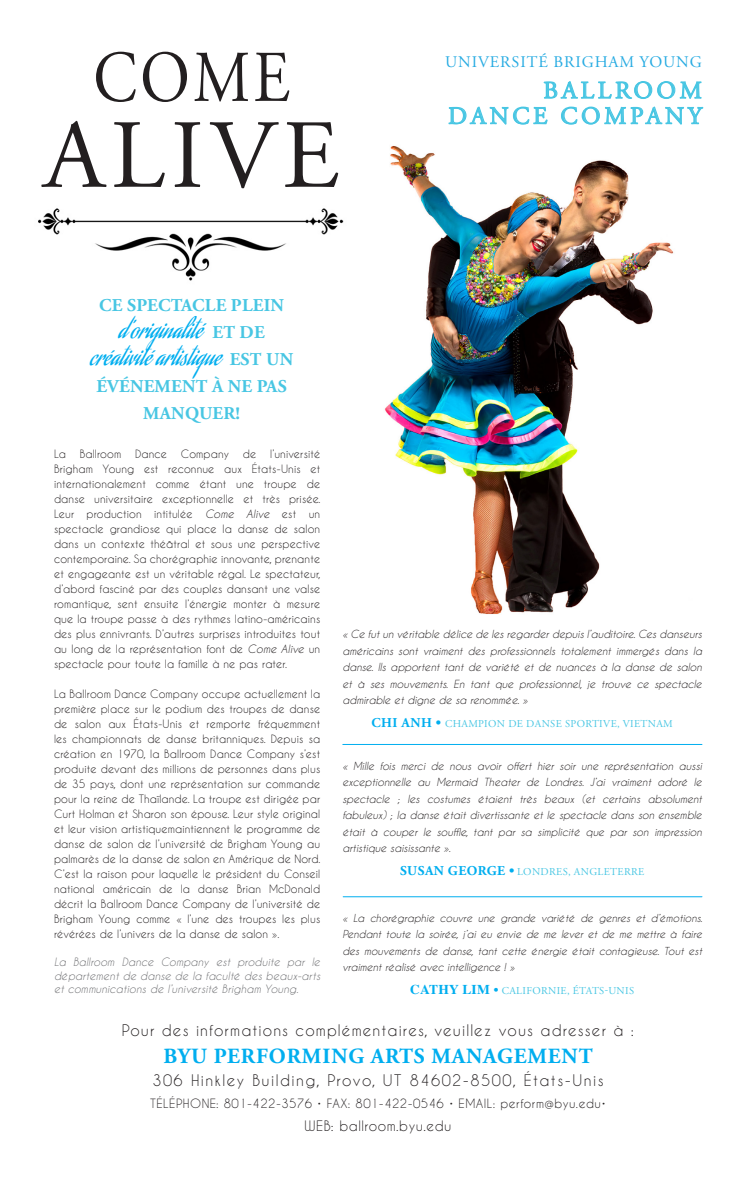
<style>
.page{position:relative;width:756px;height:1188px;background:#fff}
.page>*{position:absolute;margin:0;border:0;box-sizing:border-box;transform-origin:0 0}
.t1{font:97.5px "Adobe Garamond Pro";letter-spacing:.065em;color:#231f20}
.t2{font:72.75px "Adobe Garamond Pro";color:#231f20;scale:.86 1}
.t3{font:24.3px "Adobe Garamond Pro";letter-spacing:.155em;color:#48c6e3}
.t4{font:24px/27px "Aguafina Script";color:#00aeef;text-align:center}
.t5{font:700 21.6px "Adobe Garamond Pro";letter-spacing:.04em;color:#00aeef}
.t6{font:700 18px/27px "Adobe Garamond Pro";letter-spacing:.015em;color:#48c6e3;text-align:center}
.t7{font:16.2px "Adobe Garamond Pro";letter-spacing:.055em;color:#27abe2}
.t8{font:15px "Caviar Dreams";letter-spacing:.075em;color:#231f20}
.t9{font:15px "Caviar Dreams";letter-spacing:.1em;color:#231f20}
.t10{font:13.5px "Caviar Dreams";letter-spacing:.04em;color:#231f20}
.t11{font:12px "Caviar Dreams";letter-spacing:.04em;color:#231f20}
.t12{font:10.8px/15px "Caviar Dreams";letter-spacing:.01em;color:#231f20;text-align:justify}
.t13{font:italic 10.8px/13.5px "Caviar Dreams";letter-spacing:.01em;color:#6c6d70;text-align:justify}
.t14{font:italic 10.5px/16.5px "Caviar Dreams";color:#231f20;text-align:justify}
.t15{font:10.5px "Adobe Garamond Pro";letter-spacing:.035em;color:#48c6e3}
.t16{font:italic 10.35px/16.5px "Caviar Dreams";color:#231f20;text-align:justify}
.s1{font-family:"Adobe Garamond Pro";font-weight:700;font-size:18px;color:#48c6e3}
.s2{font-style:italic}
.s3{font-weight:700;font-size:13.5px;color:#00aeef}
.s4{font-family:"Times";font-weight:700;font-size:13.5px;color:#00aeef}
</style>
<div class="page">
<img style="left:384px;top:145px;width:290px;height:469px">
<img style="left:38px;top:208px;width:306px;height:73px">
<svg style="left:448px;top:81px;width:256px;height:83px"></svg>
<hr style="left:343px;top:744px;width:359px;height:1px;background:#00aeef">
<hr style="left:343px;top:896px;width:359px;height:1px;background:#00aeef">
<p class="t2" style="left:93px;top:34px;width:230px">COME</p>
<p class="t1" style="left:44px;top:97px;width:297px">ALIVE</p>
<p class="t6" style="left:99px;top:292px;width:186px">CE SPECTACLE PLEIN</p>
<p class="t4" style="left:90px;top:316px;width:205px">d’originalité <span class="s1">ET DE </span>créativité artistique <span class="s1">EST UN</span></p>
<p class="t6" style="left:96px;top:373px;width:192px">ÉVÉNEMENT À NE PAS<br>MANQUER!</p>
<p class="t7" style="left:445px;top:52px;width:258px">UNIVERSITÉ BRIGHAM YOUNG</p>
<p class="t3" style="left:543px;top:76px;width:160px">BALLROOM</p>
<p class="t3" style="left:448px;top:101px;width:255px">DANCE COMPANY</p>
<p class="t12" style="left:54px;top:446px;width:13px">La</p>
<p class="t12" style="left:80px;top:446px;width:43px">Ballroom</p>
<p class="t12" style="left:135px;top:446px;width:33px">Dance</p>
<p class="t12" style="left:181px;top:446px;width:50px">Company</p>
<p class="t12" style="left:243px;top:446px;width:15px">de</p>
<p class="t12" style="left:54px;top:446px;width:268px;text-indent:216px">l’université Brigham Young est reconnue aux États-Unis et internationalement comme étant une troupe de danse universitaire exceptionnelle et très prisée.<br>Leur production intitulée <span class="s2">Come Alive</span> est un spectacle grandiose qui place la danse de salon dans un contexte théâtral et sous une perspective contemporaine. Sa chorégraphie innovante, prenante et engageante est un véritable régal. Le spectateur, d’abord fasciné par des couples dansant une valse romantique, sent ensuite l’énergie monter à mesure que la troupe passe à des rythmes latino-américains des plus ennivrants. D’autres surprises introduites tout au long de la représentation font de <span class="s2">Come Alive</span> un spectacle pour toute la famille à ne pas rater.</p>
<p class="t12" style="left:54px;top:686px;width:268px">La Ballroom Dance Company occupe actuellement la première place sur le podium des troupes de danse de salon aux États-Unis et remporte fréquemment les championnats de danse britanniques. Depuis sa création en 1970, la Ballroom Dance Company s’est produite devant des millions de personnes dans plus de 35 pays, dont une représentation sur commande pour la reine de Thaïlande. La troupe est dirigée par Curt Holman et Sharon son épouse. Leur style original et leur vision artistiquemaintiennent le programme de danse de salon de l’université de Brigham Young au palmarès de la danse de salon en Amérique de Nord.<br>C’est la raison pour laquelle le président du Conseil national américain de la danse Brian McDonald décrit la Ballroom Dance Company de l’université de Brigham Young comme « l’une des troupes les plus révérées de l’univers de la danse de salon ».</p>
<p class="t13" style="left:54px;top:955px;width:268px">La Ballroom Dance Company est produite par le département de danse de la faculté des beaux-arts et communications de l’université Brigham Young.</p>
<p class="t14" style="left:342px;top:626px;width:361px">« Ce fut un véritable délice de les regarder depuis l’auditoire. Ces danseurs américains sont vraiment des professionnels totalement immergés dans la danse. Ils apportent tant de variété et de nuances à la danse de salon et à ses mouvements. En tant que professionnel, je trouve ce spectacle admirable et digne de sa renommée. »</p>
<p class="t15" style="left:372px;top:717px;width:303px"><span class="s3">CHI ANH •</span> CHAMPION DE DANSE SPORTIVE, VIETNAM</p>
<p class="t14" style="left:342px;top:757px;width:361px">« Mille fois merci de nous avoir offert hier soir une représentation aussi exceptionnelle au Mermaid Theater de Londres. J’ai vraiment adoré le spectacle ; les costumes étaient très beaux (et certains absolument fabuleux) ; la danse était divertissante et le spectacle dans son ensemble était à couper le souffle, tant par sa simplicité que par son impression artistique saisissante ».</p>
<p class="t15" style="left:400px;top:865px;width:246px"><span class="s3">SUSAN GEORGE •</span> LONDRES, ANGLETERRE</p>
<p class="t16" style="left:342px;top:910px;width:361px">« La chorégraphie couvre une grande variété de genres et d’émotions.<br>Pendant toute la soirée, j’ai eu envie de me lever et de me mettre à faire des mouvements de danse, tant cette énergie était contagieuse. Tout est vraiment réalisé avec intelligence ! »</p>
<p class="t15" style="left:410px;top:984px;width:226px"><span class="s4">CATHY LIM •</span> CALIFORNIE, ÉTATS-UNIS</p>
<p class="t8" style="left:122px;top:1021px;width:514px">Pour des informations complémentaires, veuillez vous adresser à :</p>
<p class="t5" style="left:163px;top:1044px;width:431px">BYU PERFORMING ARTS MANAGEMENT</p>
<p class="t9" style="left:152px;top:1071px;width:453px">306 Hinkley Building, Provo, UT 84602-8500, États-Unis</p>
<p class="t11" style="left:150px;top:1096px;width:457px">TÉLÉPHONE: 801-422-3576 • FAX: 801-422-0546 • EMAIL: perform@byu.edu•</p>
<p class="t10" style="left:305px;top:1117px;width:148px">WEB: ballroom.byu.edu</p>
</div>
